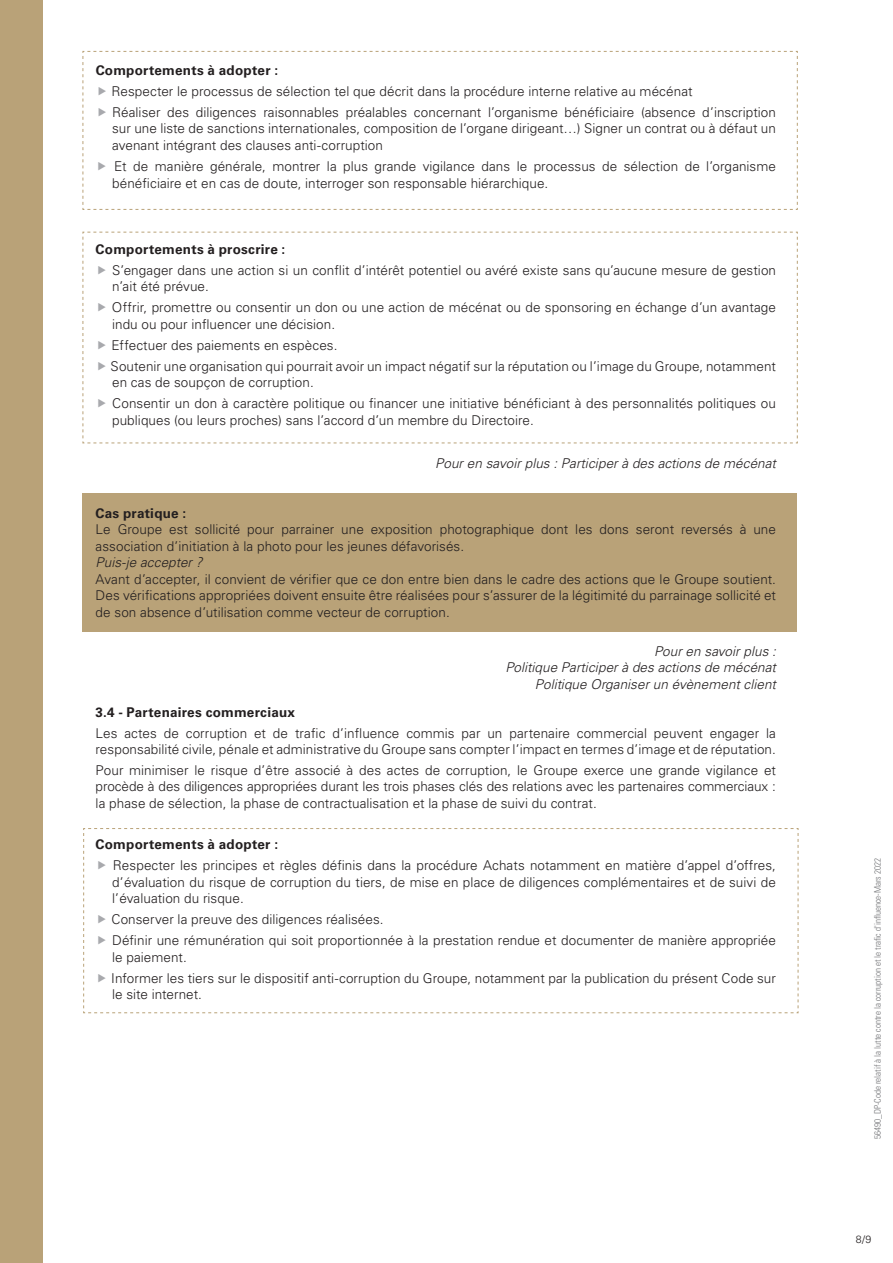
<style>
.page{position:relative;width:893px;height:1263px;background:#fff}
.page>*{position:absolute;margin:0;border:0;box-sizing:border-box;transform-origin:0 0}
.t1{font:300 13.5px/16.5px "Univers LT Std";letter-spacing:.005em;color:#231f20}
.t2{font:italic 300 13.5px/16.5px "Univers LT Std";letter-spacing:.005em;color:#231f20;text-align:right}
.t3{font:700 13.5px "Univers LT Std";letter-spacing:.02em;color:#231f20}
.t4{font:300 10.5px "Univers LT Std";color:#231f20}
.t5{font:300 condensed 9px "Univers LT Std";color:#717275}
</style>
<div class="page">
<div style="left:83px;top:493px;width:714px;height:138px;background:#b9a278"></div>
<div style="left:0;top:0;width:43px;height:1263px;background:#b9a278"></div>
<svg style="left:83px;top:51px;width:715px;height:159px"></svg>
<svg style="left:83px;top:232px;width:715px;height:212px"></svg>
<svg style="left:83px;top:828px;width:716px;height:185px"></svg>
<p class="t3" style="left:96px;top:62px;width:184px">Comportements à adopter :</p>
<p class="t1" style="left:111px;top:81px;width:666px;line-height:21px">Respecter le processus de sélection tel que décrit dans la procédure interne relative au mécénat<br>Réaliser des diligences raisonnables préalables concernant l’organisme bénéficiaire (absence d’inscription</p>
<p class="t1" style="left:112px;top:120px;width:665px">sur une liste de sanctions internationales, composition de l’organe dirigeant…) Signer un contrat ou à défaut un avenant intégrant des clauses anti-corruption</p>
<p class="t1" style="left:112px;top:158px;width:665px">Et de manière générale, montrer la plus grande vigilance dans le processus de sélection de l’organisme bénéficiaire et en cas de doute, interroger son responsable hiérarchique.</p>
<p class="t3" style="left:96px;top:241px;width:191px">Comportements à proscrire :</p>
<p class="t1" style="left:112px;top:261px;width:665px">S’engager dans une action si un conflit d’intérêt potentiel ou avéré existe sans qu’aucune mesure de gestion n’ait été prévue.</p>
<p class="t1" style="left:112px;top:299px;width:665px">Offrir, promettre ou consentir un don ou une action de mécénat ou de sponsoring en échange d’un avantage indu ou pour influencer une décision.</p>
<p class="t1" style="left:111px;top:334px;width:667px;line-height:21px">Effectuer des paiements en espèces.<br>Soutenir une organisation qui pourrait avoir un impact négatif sur la réputation ou l’image du Groupe, notamment</p>
<p class="t1" style="left:112px;top:372px;width:665px;line-height:21px">en cas de soupçon de corruption.<br>Consentir un don à caractère politique ou financer une initiative bénéficiant à des personnalités politiques ou</p>
<p class="t1" style="left:112px;top:411px;width:423px">publiques (ou leurs proches) sans l’accord d’un membre du Directoire.</p>
<p class="t2" style="left:435px;top:455px;width:342px">Pour en savoir plus : Participer à des actions de mécénat</p>
<p class="t3" style="left:96px;top:505px;width:92px">Cas pratique :</p>
<p class="t1" style="left:96px;top:521px;width:682px">Le Groupe est sollicité pour parrainer une exposition photographique dont les dons seront reversés à une association d’initiation à la photo pour les jeunes défavorisés.</p>
<p class="t2" style="left:96px;top:554px;width:109px">Puis-je accepter ?</p>
<p class="t1" style="left:96px;top:570px;width:682px;text-align:justify">Avant d’accepter, il convient de vérifier que ce don entre bien dans le cadre des actions que le Groupe soutient.<br>Des vérifications appropriées doivent ensuite être réalisées pour s’assurer de la légitimité du parrainage sollicité et de son absence d’utilisation comme vecteur de corruption.</p>
<p class="t2" style="left:505px;top:643px;width:272px">Pour en savoir plus :<br>Politique Participer à des actions de mécénat<br>Politique Organiser un évènement client</p>
<p class="t3" style="left:96px;top:704px;width:201px">3.4 - Partenaires commerciaux</p>
<p class="t1" style="left:96px;top:724px;width:682px">Les actes de corruption et de trafic d’influence commis par un partenaire commercial peuvent engager la responsabilité civile, pénale et administrative du Groupe sans compter l’impact en termes d’image et de réputation.</p>
<p class="t1" style="left:96px;top:762px;width:682px;text-align:justify">Pour minimiser le risque d’être associé à des actes de corruption, le Groupe exerce une grande vigilance et procède à des diligences appropriées durant les trois phases clés des relations avec les partenaires commerciaux : la phase de sélection, la phase de contractualisation et la phase de suivi du contrat.</p>
<p class="t3" style="left:96px;top:837px;width:184px">Comportements à adopter :</p>
<p class="t1" style="left:112px;top:857px;width:665px;text-align:justify">Respecter les principes et règles définis dans la procédure Achats notamment en matière d’appel d’offres, d’évaluation du risque de corruption du tiers, de mise en place de diligences complémentaires et de suivi de l’évaluation du risque.</p>
<p class="t1" style="left:111px;top:909px;width:666px;line-height:21px">Conserver la preuve des diligences réalisées.<br>Définir une rémunération qui soit proportionnée à la prestation rendue et documenter de manière appropriée</p>
<p class="t1" style="left:111px;top:946px;width:666px;line-height:21px">le paiement.<br>Informer les tiers sur le dispositif anti-corruption du Groupe, notamment par la publication du présent Code sur</p>
<p class="t1" style="left:112px;top:986px;width:91px">le site internet.</p>
<p class="t5" style="left:872px;top:1138px;width:282px;rotate:-90deg">56490_DP-Code relatif à la lutte contre la corruption et le trafic d'influence-Mars 2022</p>
<p class="t4" style="left:856px;top:1233px;width:17px">8/9</p>
</div>
